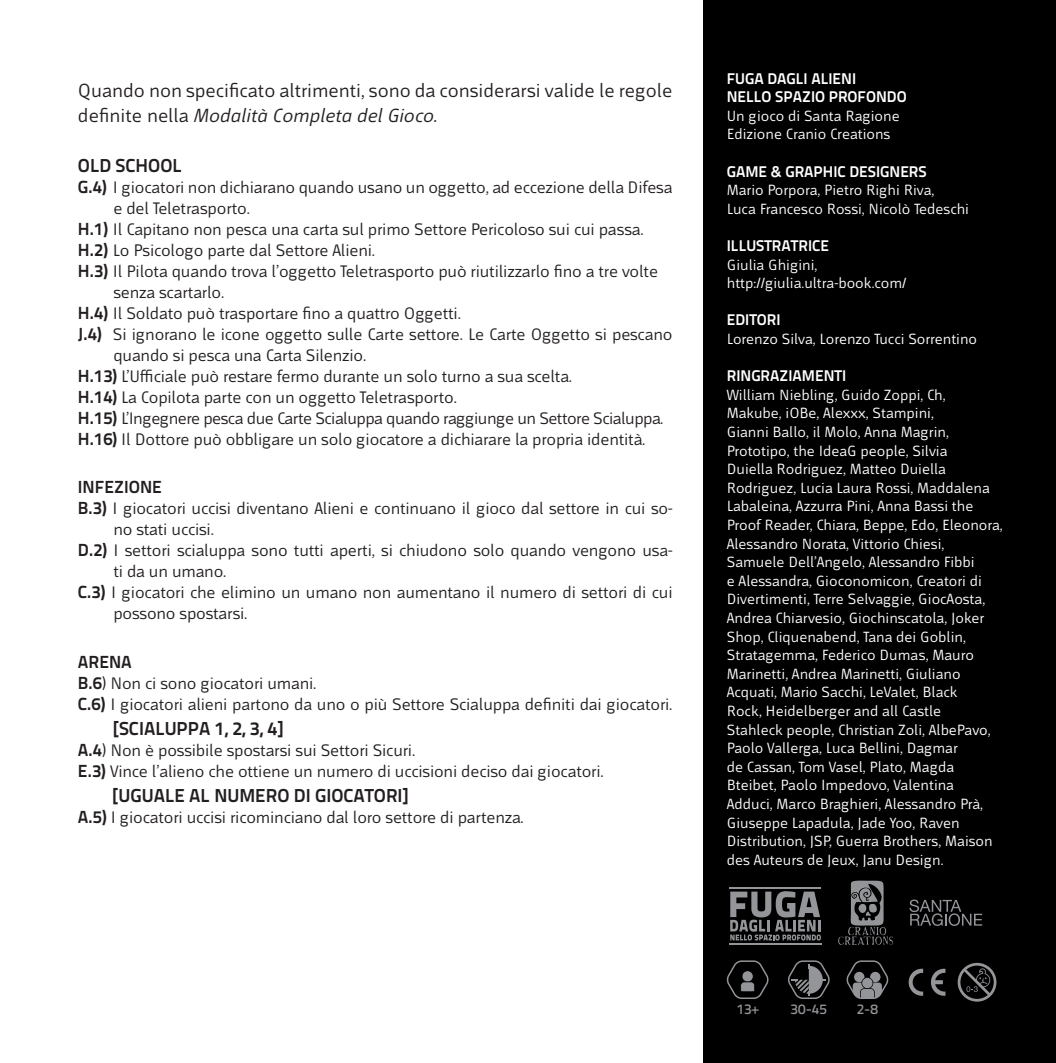
<style>
.page{position:relative;width:1056px;height:1063px;background:#fff}
.page>*{position:absolute;margin:0;border:0;box-sizing:border-box;transform-origin:0 0}
.t1{font:20px/25px "Mr Jones";color:#231f20}
.t2{font:18.75px "Titillium Text 22 L 800 wt";color:#231f20}
.t3{font:17.5px/21px "Mr Jones";letter-spacing:-.01em;color:#231f20}
.t4{font:17.5px "Mr Jones";letter-spacing:-.03em;color:#231f20}
.t5{font:17.5px "Titillium Text 22 L 800 wt";color:#231f20}
.t6{font:15.5px/18.5px "Mr Jones";color:#fff}
.t7{font:15.5px/18.5px "Titillium Text 22 L 800 wt";color:#fff}
.t8{font:14.25px "Titillium Text 22 L 600 wt";color:#939598}
.s1{font-style:italic}
.s2{font-family:"Titillium Text 22 L 800 wt"}
</style>
<div class="page">
<div style="left:703px;top:0;width:353px;height:1063px;background:#000001"></div>
<svg style="left:846px;top:960px;width:43px;height:39px"></svg>
<svg style="left:788px;top:960px;width:42px;height:39px"></svg>
<svg style="left:726px;top:960px;width:43px;height:39px"></svg>
<svg style="left:931px;top:969px;width:14px;height:27px"></svg>
<svg style="left:909px;top:969px;width:14px;height:27px"></svg>
<svg style="left:958px;top:963px;width:38px;height:39px"></svg>
<svg style="left:909px;top:900px;width:73px;height:26px"></svg>
<svg style="left:838px;top:880px;width:55px;height:65px"></svg>
<hr style="left:729px;top:887px;width:92px;height:2px;background:#939598">
<hr style="left:730px;top:943px;width:92px;height:2px;background:#939598">
<svg style="left:730px;top:891px;width:91px;height:50px"></svg>
<p class="t1" style="left:78px;top:78px;width:596px">Quando non specificato altrimenti, sono da considerarsi valide le regole definite nella <span class="s1">Modalità Completa del Gioco.</span></p>
<p class="t2" style="left:78px;top:151px;width:105px">OLD SCHOOL</p>
<p class="t3" style="left:78px;top:177px;width:596px"><span class="s2">G.4)</span> I giocatori non dichiarano quando usano un oggetto, ad eccezione della Difesa</p>
<p class="t3" style="left:113px;top:198px;width:138px">e del Teletrasporto.</p>
<p class="t3" style="left:78px;top:219px;width:567px"><span class="s2">H.1)</span> Il Capitano non pesca una carta sul primo Settore Pericoloso sui cui passa.</p>
<p class="t3" style="left:78px;top:240px;width:299px"><span class="s2">H.2)</span> Lo Psicologo parte dal Settore Alieni.</p>
<p class="t3" style="left:78px;top:261px;width:582px"><span class="s2">H.3)</span> Il Pilota quando trova l’oggetto Teletrasporto può riutilizzarlo fino a tre volte</p>
<p class="t3" style="left:113px;top:282px;width:112px">senza scartarlo.</p>
<p class="t3" style="left:78px;top:303px;width:384px"><span class="s2">H.4)</span> Il Soldato può trasportare fino a quattro Oggetti.</p>
<p class="t3" style="left:78px;top:324px;width:596px"><span class="s2">J.4)</span> Si ignorano le icone oggetto sulle Carte settore. Le Carte Oggetto si pescano</p>
<p class="t3" style="left:113px;top:345px;width:254px">quando si pesca una Carta Silenzio.</p>
<p class="t3" style="left:78px;top:366px;width:496px"><span class="s2">H.13)</span> L’Ufficiale può restare fermo durante un solo turno a sua scelta.</p>
<p class="t3" style="left:78px;top:387px;width:380px"><span class="s2">H.14)</span> La Copilota parte con un oggetto Teletrasporto.</p>
<p class="t4" style="left:78px;top:409px;width:587px"><span class="s2">H.15)</span> L’Ingegnere pesca due Carte Scialuppa quando raggiunge un Settore Scialuppa.</p>
<p class="t3" style="left:78px;top:429px;width:569px"><span class="s2">H.16)</span> Il Dottore può obbligare un solo giocatore a dichiarare la propria identità.</p>
<p class="t5" style="left:78px;top:473px;width:86px">INFEZIONE</p>
<p class="t3" style="left:78px;top:498px;width:596px"><span class="s2">B.3)</span> I giocatori uccisi diventano Alieni e continuano il gioco dal settore in cui so-</p>
<p class="t3" style="left:113px;top:519px;width:102px">no stati uccisi.</p>
<p class="t3" style="left:78px;top:540px;width:596px"><span class="s2">D.2)</span> I settori scialuppa sono tutti aperti, si chiudono solo quando vengono usa-</p>
<p class="t3" style="left:113px;top:561px;width:115px">ti da un umano.</p>
<p class="t3" style="left:78px;top:582px;width:596px"><span class="s2">C.3)</span> I giocatori che elimino un umano non aumentano il numero di settori di cui</p>
<p class="t3" style="left:113px;top:603px;width:136px">possono spostarsi.</p>
<p class="t5" style="left:78px;top:648px;width:55px">ARENA</p>
<p class="t3" style="left:78px;top:673px;width:596px"><span class="s2">B.6</span>) Non ci sono giocatori umani.<br><span class="s2">C.6)</span> I giocatori alieni partono da uno o più Settore Scialuppa definiti dai giocatori.</p>
<p class="t2" style="left:113px;top:714px;width:75px">[SCIALUPPA</p>
<p class="t2" style="left:215px;top:714px;width:70px">1, 2, 3, 4]</p>
<p class="t3" style="left:78px;top:740px;width:527px"><span class="s2">A.4</span>) Non è possibile spostarsi sui Settori Sicuri.<br><span class="s2">E.3)</span> Vince l’alieno che ottiene un numero di uccisioni deciso dai giocatori.</p>
<p class="t2" style="left:113px;top:781px;width:52px">[UGUALE</p>
<p class="t2" style="left:189px;top:781px;width:220px">AL NUMERO DI GIOCATORI]</p>
<p class="t3" style="left:78px;top:807px;width:447px"><span class="s2">A.5)</span> I giocatori uccisi ricominciano dal loro settore di partenza.</p>
<p class="t7" style="left:727px;top:68px;width:93px">FUGA DAGLI ALIE</p>
<p class="t7" style="left:727px;top:68px;width:181px;text-indent:114px">NI<br>NELLO SPAZIO PROFONDO</p>
<p class="t6" style="left:727px;top:107px;width:174px">Un gioco di Santa Ragione<br>Edizione Cranio Creations</p>
<p class="t7" style="left:727px;top:161px;width:87px">GAME &amp; GRAPHI</p>
<p class="t7" style="left:837px;top:161px;width:21px">C DESI</p>
<p class="t7" style="left:880px;top:161px;width:47px">GNERS</p>
<p class="t6" style="left:727px;top:181px;width:244px">Mario Porpora, Pietro Righi Riva,<br>Luca Francesco Rossi, Nicolò Tedeschi</p>
<p class="t7" style="left:727px;top:235px;width:102px">ILLUSTRATRICE</p>
<p class="t6" style="left:727px;top:255px;width:181px">Giulia Ghigini, http://giulia.ultra-book.com/</p>
<p class="t7" style="left:727px;top:310px;width:53px">EDITORI</p>
<p class="t6" style="left:727px;top:330px;width:252px">Lorenzo Silva, Lorenzo Tucci Sorrentino</p>
<p class="t7" style="left:727px;top:366px;width:119px">RI NGRAZIAMENTI</p>
<p class="t6" style="left:727px;top:386px;width:277px">William Niebling, Guido Zoppi, Ch, Makube, iOBe, Alexxx, Stampini,<br>Gianni Ballo, il Molo, Anna Magrin, Prototipo, the IdeaG people, Silvia<br>Duiella Rodriguez, Matteo Duiella Rodriguez, Lucia Laura Rossi, Maddalena Labaleina, Azzurra Pini, Anna Bassi the Proof Reader, Chiara, Beppe, Edo, Eleonora, Alessandro Norata, Vittorio Chiesi, Samuele Dell’Angelo, Alessandro Fibbi<br>e Alessandra, Gioconomicon, Creatori di Divertimenti, Terre Selvaggie, GiocAosta, Andrea Chiarvesio, Giochinscatola, Joker Shop, Cliquenabend, Tana dei Goblin, Stratagemma, Federico Dumas, Mauro Marinetti, Andrea Marinetti, Giuliano Acquati, Mario Sacchi, LeValet, Black<br>Rock, Heidelberger and all Castle<br>Stahleck people, Christian Zoli, AlbePavo, Paolo Vallerga, Luca Bellini, Dagmar<br>de Cassan, Tom Vasel, Plato, Magda Bteibet, Paolo Impedovo, Valentina Adduci, Marco Braghieri, Alessandro Prà, Giuseppe Lapadula, Jade Yoo, Raven Distribution, JSP, Guerra Brothers, Maison des Auteurs de Jeux, Janu Design.</p>
<p class="t8" style="left:737px;top:998px;width:23px">13+</p>
<p class="t8" style="left:791px;top:998px;width:38px">30-45</p>
<p class="t8" style="left:857px;top:998px;width:23px">2-8</p>
</div>
